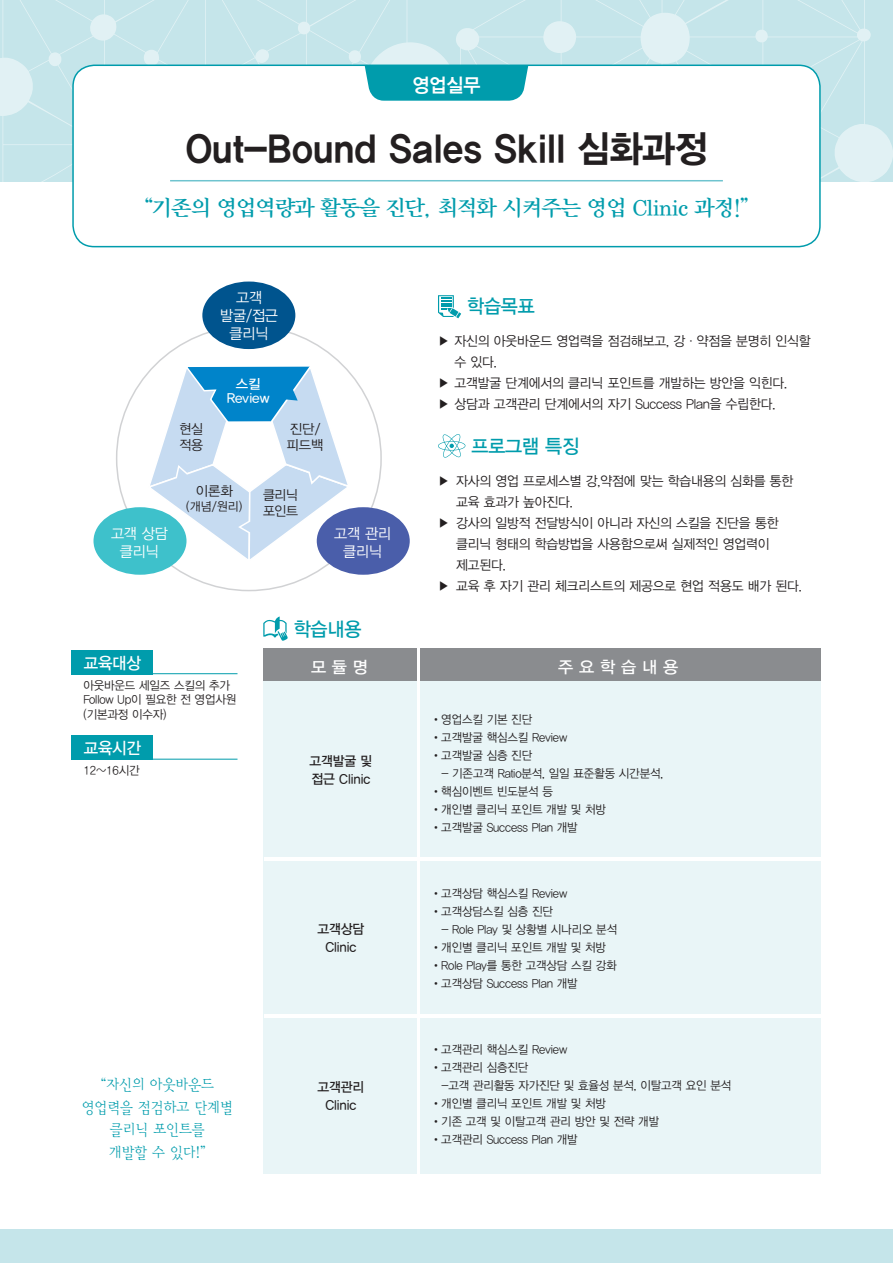
<style>
.page{position:relative;width:893px;height:1263px;background:#fff}
.page>*{position:absolute;margin:0;border:0;box-sizing:border-box;transform-origin:0 0}
.t1{font:37.5px "YDVYGO35";letter-spacing:-.01em;color:#231f20;scale:.95 1}
.t2{font:21px "YDVC Mjo L";letter-spacing:-.075em;color:#009cac}
.t3{font:19.5px "YDVYGO33";letter-spacing:-.01em;color:#009cac;scale:.95 1}
.t4{font:19.5px "YDVYGO34";color:#fff;scale:.95 1}
.t5{font:16.5px "YDVYGO33";letter-spacing:-.01em;color:#fff}
.t6{font:16.5px "YDVYGO33";letter-spacing:-.01em;color:#fff;scale:.95 1}
.t7{font:15px "YDVY Mj O22";color:#009cac;scale:.95 1}
.t8{font:15px "YDVYGO32";letter-spacing:-.01em;color:#fff;scale:.95 1}
.t9{font:13.5px "YDVYGO32";letter-spacing:-.01em;color:#231f20;scale:.95 1}
.t10{font:13.5px "YDVYGO33";letter-spacing:-.01em;color:#231f20;scale:.95 1}
.t11{font:13.5px/16.5px "YDVYGO32";letter-spacing:-.01em;color:#231f20;scale:.96 1}
.t12{font:13.5px "YDVYGO32";letter-spacing:-.01em;color:#231f20}
.t13{font:13.5px "YDVYGO33";color:#fff}
.t14{font:12px/14.4px "YDVYGO32";letter-spacing:-.01em;color:#231f20;scale:.95 1}
.t15{font:12px "YDVYGO32";letter-spacing:-.01em;color:#231f20}
</style>
<div class="page">
<div style="left:0;top:1229px;width:893px;height:34px;background:#c5e5ea"></div>
<svg style="left:0;top:0;width:411px;height:248px;background:#cde8ed"></svg>
<svg style="left:411px;top:0;width:482px;height:319px"></svg>
<div style="left:73px;top:65px;width:747px;height:182px;background:#fff;border-radius:21px"></div>
<div style="left:72px;top:65px;width:749px;height:182px;border:2px solid #009cac;border-radius:21px"></div>
<svg style="left:365px;top:66px;width:163px;height:35px;background:#0ea1b0"></svg>
<hr style="left:72px;top:673px;width:165px;height:1px;background:#009cac">
<hr style="left:72px;top:759px;width:165px;height:1px;background:#009cac">
<div style="left:72px;top:650px;width:81px;height:24px;background:#009cac"></div>
<div style="left:72px;top:735px;width:81px;height:24px;background:#009cac"></div>
<hr style="left:170px;top:180px;width:553px;height:1px;background:#6fc4cf">
<svg style="left:263px;top:616px;width:25px;height:25px"></svg>
<svg style="left:438px;top:295px;width:23px;height:23px"></svg>
<svg style="left:438px;top:434px;width:27px;height:24px"></svg>
<div style="left:263px;top:678px;width:558px;height:495px;background:#e9f5f7"></div>
<div style="left:263px;top:648px;width:558px;height:32px;background:#8a8c8f"></div>
<hr style="left:417px;top:648px;width:2px;height:526px;background:#fff">
<hr style="left:264px;top:857px;width:558px;height:3px;background:#fff">
<hr style="left:264px;top:1014px;width:558px;height:4px;background:#fff">
<div style="left:317px;top:507px;width:93px;height:68px;background:#4a5eaa;border-radius:50%"></div>
<div style="left:93px;top:507px;width:93px;height:68px;background:#3ec1cb;border-radius:50%"></div>
<div style="left:202px;top:282px;width:93px;height:67px;background:#00548e;border-radius:50%"></div>
<svg style="left:146px;top:363px;width:206px;height:201px"></svg>
<h3 class="t4" style="left:412px;top:72px;width:73px">영업실무</h3>
<p class="t1" style="left:186px;top:123px;width:551px">Out-Bound Sales Skill 심화과정</p>
<p class="t2" style="left:145px;top:193px;width:605px">“기존의 영업역량과 활동을 진단, 최적화 시켜주는 영업 Clinic 과정!”</p>
<p class="t8" style="left:236px;top:287px;width:29px">고객</p>
<p class="t8" style="left:220px;top:305px;width:62px">발굴/접근</p>
<p class="t8" style="left:230px;top:323px;width:43px">클리닉</p>
<p class="t11" style="left:179px;top:419px;width:26px">현실 적용</p>
<p class="t13" style="left:236px;top:375px;width:26px">스킬</p>
<p class="t13" style="left:227px;top:389px;width:44px">Review</p>
<p class="t12" style="left:290px;top:419px;width:32px">진단/</p>
<p class="t12" style="left:286px;top:436px;width:39px">피드백</p>
<p class="t8" style="left:111px;top:524px;width:61px">고객 상담</p>
<p class="t8" style="left:120px;top:542px;width:43px">클리닉</p>
<p class="t12" style="left:196px;top:482px;width:39px">이론화</p>
<p class="t15" style="left:186px;top:498px;width:58px">(개념/원리)</p>
<p class="t11" style="left:263px;top:485px;width:38px">클리닉 포인트</p>
<p class="t8" style="left:334px;top:524px;width:61px">고객 관리</p>
<p class="t8" style="left:343px;top:542px;width:43px">클리닉</p>
<p class="t3" style="left:294px;top:616px;width:73px">학습내용</p>
<p class="t3" style="left:467px;top:293px;width:73px">학습목표</p>
<p class="t9" style="left:438px;top:332px;width:394px">▶ 자신의 아웃바운드 영업력을 점검해보고, 강·약점을 분명히 인식할</p>
<p class="t9" style="left:454px;top:353px;width:46px">수 있다.</p>
<p class="t9" style="left:438px;top:374px;width:369px">▶ 고객발굴 단계에서의 클리닉 포인트를 개발하는 방안을 익힌다.</p>
<p class="t9" style="left:438px;top:395px;width:357px">▶ 상담과 고객관리 단계에서의 자기 Success Plan을 수립한다.</p>
<p class="t3" style="left:472px;top:433px;width:115px">프로그램 특징</p>
<p class="t9" style="left:438px;top:472px;width:375px">▶ 자사의 영업 프로세스별 강,약점에 맞는 학습내용의 심화를 통한</p>
<p class="t9" style="left:456px;top:493px;width:125px">교육 효과가 높아진다.</p>
<p class="t9" style="left:438px;top:514px;width:360px">▶ 강사의 일방적 전달방식이 아니라 자신의 스킬을 진단을 통한</p>
<p class="t9" style="left:456px;top:535px;width:332px">클리닉 형태의 학습방법을 사용함으로써 실제적인 영업력이</p>
<p class="t9" style="left:456px;top:556px;width:54px">제고된다.</p>
<p class="t9" style="left:438px;top:577px;width:385px">▶ 교육 후 자기 관리 체크리스트의 제공으로 현업 적용도 배가 된다.</p>
<p class="t6" style="left:84px;top:651px;width:62px">교육대상</p>
<p class="t14" style="left:83px;top:677px;width:162px">아웃바운드 세일즈 스킬의 추가<br>Follow Up이 필요한 전 영업사원</p>
<p class="t14" style="left:83px;top:706px;width:89px">(기본과정 이수자)</p>
<p class="t6" style="left:84px;top:737px;width:62px">교육시간</p>
<p class="t14" style="left:83px;top:763px;width:61px">12~16시간</p>
<p class="t7" style="left:101px;top:1074px;width:121px">“자신의 아웃바운드</p>
<p class="t7" style="left:82px;top:1097px;width:161px">영업력을 점검하고 단계별</p>
<p class="t7" style="left:110px;top:1119px;width:101px">클리닉 포인트를</p>
<p class="t7" style="left:109px;top:1142px;width:104px">개발할 수 있다!”</p>
<p class="t5" style="left:311px;top:656px;width:59px">모 듈 명</p>
<p class="t5" style="left:558px;top:656px;width:121px">주 요 학 습 내 용</p>
<p class="t14" style="left:431px;top:712px;width:108px">•영업스킬 기본 진단</p>
<p class="t14" style="left:431px;top:730px;width:145px">•고객발굴 핵심스킬 Review</p>
<p class="t14" style="left:431px;top:748px;width:108px">•고객발굴 심층 진단</p>
<p class="t14" style="left:441px;top:766px;width:235px">- 기존고객 Ratio분석, 일일 표준활동 시간분석,</p>
<p class="t14" style="left:431px;top:784px;width:130px">•핵심이벤트 빈도분석 등</p>
<p class="t14" style="left:431px;top:802px;width:186px">•개인별 클리닉 포인트 개발 및 처방</p>
<p class="t14" style="left:431px;top:820px;width:156px">•고객발굴 Success Plan 개발</p>
<p class="t10" style="left:309px;top:752px;width:68px">고객발굴 및</p>
<p class="t10" style="left:312px;top:770px;width:63px">접근 Clinic</p>
<p class="t10" style="left:317px;top:920px;width:51px">고객상담</p>
<p class="t10" style="left:325px;top:938px;width:34px">Clinic</p>
<p class="t10" style="left:317px;top:1077px;width:51px">고객관리</p>
<p class="t10" style="left:325px;top:1095px;width:34px">Clinic</p>
<p class="t14" style="left:431px;top:885px;width:145px">•고객상담 핵심스킬 Review</p>
<p class="t14" style="left:431px;top:903px;width:130px">•고객상담스킬 심층 진단</p>
<p class="t14" style="left:441px;top:921px;width:186px">- Role Play 및 상황별 시나리오 분석</p>
<p class="t14" style="left:431px;top:939px;width:186px">•개인별 클리닉 포인트 개발 및 처방</p>
<p class="t14" style="left:431px;top:957px;width:197px">•Role Play를 통한 고객상담 스킬 강화</p>
<p class="t14" style="left:431px;top:975px;width:156px">•고객상담 Success Plan 개발</p>
<p class="t14" style="left:431px;top:1042px;width:145px">•고객관리 핵심스킬 Review</p>
<p class="t14" style="left:431px;top:1060px;width:104px">•고객관리 심층진단</p>
<p class="t14" style="left:441px;top:1078px;width:307px">-고객 관리활동 자가진단 및 효율성 분석, 이탈고객 요인 분석</p>
<p class="t14" style="left:431px;top:1096px;width:186px">•개인별 클리닉 포인트 개발 및 처방</p>
<p class="t14" style="left:431px;top:1114px;width:242px">•기존 고객 및 이탈고객 관리 방안 및 전략 개발</p>
<p class="t14" style="left:431px;top:1132px;width:156px">•고객관리 Success Plan 개발</p>
</div>
